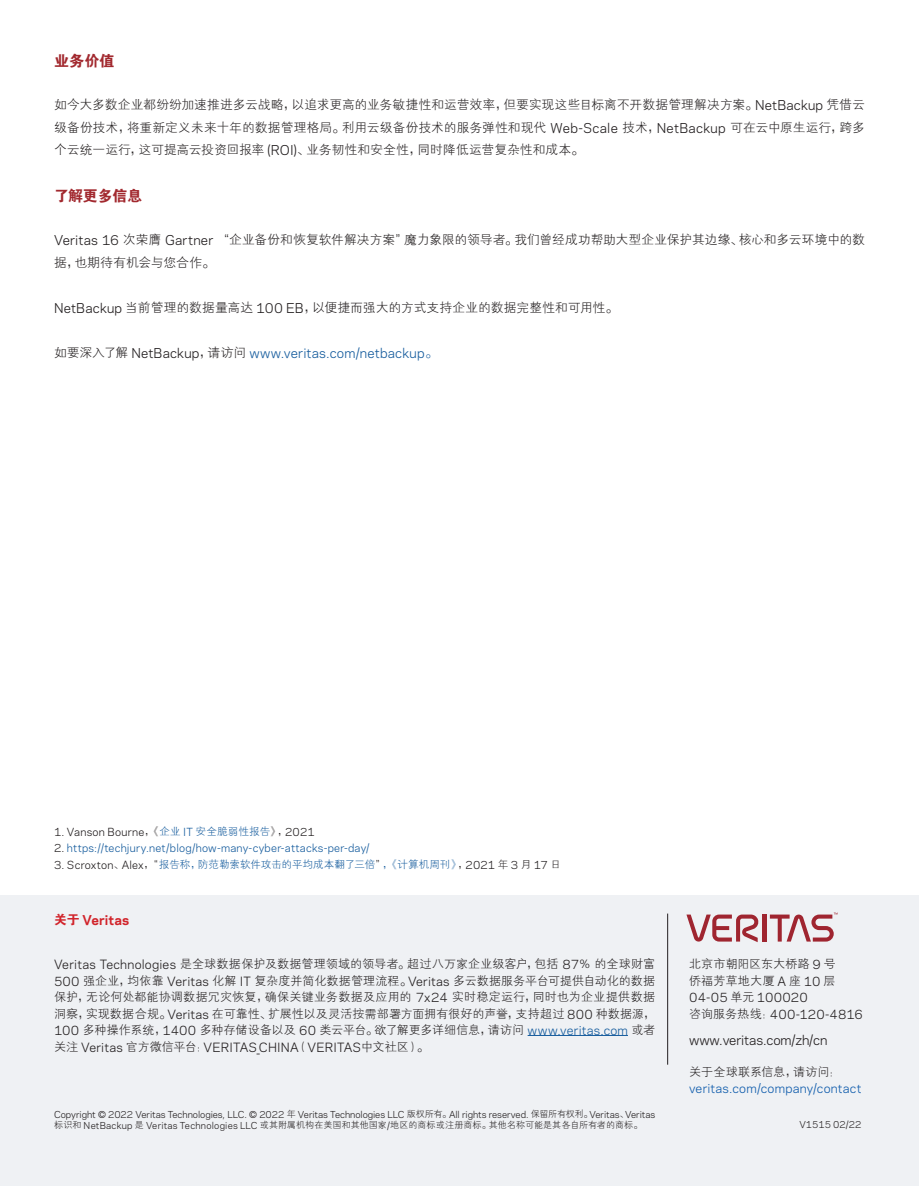
<style>
.page{position:relative;width:919px;height:1187px;background:#fff}
.page>*{position:absolute;margin:0;border:0;box-sizing:border-box;transform-origin:0 0}
.t1{font:15px "FZDHTJW GB1 0";letter-spacing:-.01em;color:#a2292f}
.t2{font:12.75px/22.5px "FZXH1 JW GB1 0";color:#231f20;text-align:justify}
.t3{font:12.75px "Polaris";letter-spacing:.015em;color:#175d9e}
.t4{font:12.75px "Polaris";letter-spacing:-.01em;color:#231f20}
.t5{font:700 12.75px "Polaris";letter-spacing:.01em;color:#d1232a}
.t6{font:12px/16.5px "FZXH1 JW GB1 0";color:#231f20;text-align:justify}
.t7{font:12px/16.5px "Polaris";letter-spacing:.01em;color:#231f20}
.t8{font:12px "Polaris";letter-spacing:.015em;color:#125ead}
.t9{font:10.5px "Polaris";letter-spacing:.02em;color:#175d9e}
.t10{font:10.5px "FZXH1 JW GB1 0";letter-spacing:.005em;color:#175d9e}
.t11{font:10.5px "Polaris";letter-spacing:.025em;color:#231f20}
.t12{font:9px "Polaris";letter-spacing:-.005em;color:#231f20}
.t13{font:9px "FZXH1 JW GB1 0";letter-spacing:.005em;color:#231f20}
.s1{font-family:"Polaris"}
.s2{font-family:"FZXH1 JW GB1 0";color:#231f20}
.s3{color:#231f20}
.s4{font-family:"FZXH1 JW GB1 0"}
.s5{font-family:"FZXH1 JW GB1 0";color:#175d9e}
.s6{color:#175d9e}
.s7{font-family:"Polaris";color:#231f20}
.s8{font-family:"FZDHTJW GB1 0";font-weight:400}
.s9{font-family:"Polaris";color:#175d9e}
</style>
<div class="page">
<div style="left:0;top:895px;width:918px;height:290px;background:#eff1f4"></div>
<hr style="left:527px;top:1035px;width:101px;height:1px;background:#175d9e">
<hr style="left:667px;top:913px;width:1px;height:151px;background:#231f20">
<hr style="left:762px;top:914px;width:4px;height:27px;background:#9f2530">
<svg style="left:686px;top:914px;width:73px;height:28px"></svg>
<svg style="left:769px;top:912px;width:68px;height:29px"></svg>
<p class="t1" style="left:54px;top:53px;width:62px">业务价值</p>
<p class="t2" style="left:54px;top:94px;width:812px">如今大多数企业都纷纷加速推进多云战略，以追求更高的业务敏捷性和运营效率，但要实现这些目标离不开数据管理解决方案。<span class="s1">NetBackup</span> 凭借云级备份技术，将重新定义未来十年的数据管理格局。利用云级备份技术的服务弹性和现代 <span class="s1">Web-Scale</span> 技术，<span class="s1">NetBackup</span> 可在云中原生运行，跨多个云统一运行，这可提高云投资回报率 <span class="s1">(ROI)</span>、业务韧性和安全性，同时降低运营复杂性和成本。</p>
<p class="t1" style="left:54px;top:188px;width:89px">了解更多信息</p>
<p class="t2" style="left:54px;top:229px;width:812px"><span class="s1">Veritas 16</span> 次荣膺 <span class="s1">Gartner</span> “企业备份和恢复软件解决方案”魔力象限的领导者。我们曾经成功帮助大型企业保护其边缘、核心和多云环境中的数据，也期待有机会与您合作。</p>
<p class="t2" style="left:54px;top:296px;width:565px"><span class="s1">NetBackup</span> 当前管理的数据量高达 <span class="s1">100 EB</span>，以便捷而强大的方式支持企业的数据完整性和可用性。</p>
<p class="t3" style="left:54px;top:343px;width:385px"><span class="s2">如要深入了解</span> <span class="s3">NetBackup</span><span class="s2">，请访问</span> www.veritas.com/netbackup <span class="s4">。</span></p>
<p class="t11" style="left:54px;top:823px;width:262px">1. Vanson Bourne<span class="s4">，《</span><span class="s5">企业</span> <span class="s6">IT</span> <span class="s5">安全脆弱性报告</span><span class="s4">》，</span>2021</p>
<p class="t9" style="left:54px;top:840px;width:317px"><span class="s3">2.</span> https://techjury.net/blog/how-many-cyber-attacks-per-day/</p>
<p class="t10" style="left:54px;top:858px;width:508px"><span class="s7">3. Scroxton</span><span class="s3">、</span><span class="s7">Alex</span><span class="s3">，“</span>报告称，防范勒索软件攻击的平均成本翻了三倍<span class="s3">”</span>，《计算机周刊》<span class="s3">，</span><span class="s7">2021</span> <span class="s3">年</span> <span class="s7">3</span> <span class="s3">月</span> <span class="s7">17</span> <span class="s3">日</span></p>
<p class="t5" style="left:54px;top:910px;width:77px"><span class="s8">关于</span> Veritas</p>
<p class="t6" style="left:54px;top:956px;width:602px"><span class="s1">Veritas Technologies</span> 是全球数据保护及数据管理领域的领导者。超过八万家企业级客户，包括 <span class="s1">87</span>％的全球财富<span class="s1">500</span> 强企业，均依靠 <span class="s1">Veritas</span> 化解 <span class="s1">IT</span> 复杂度并简化数据管理流程。<span class="s1">Veritas</span> 多云数据服务平台可提供自动化的数据保护，无论何处都能协调数据冗灾恢复，确保关键业务数据及应用的 <span class="s1">7x24</span> 实时稳定运行，同时也为企业提供数据洞察，实现数据合规。<span class="s1">Veritas</span> 在可靠性、扩展性以及灵活按需部署方面拥有很好的声誉，支持超过 <span class="s1">800</span> 种数据源，<span class="s1">100</span> 多种操作系统，<span class="s1">1400</span> 多种存储设备以及 <span class="s1">60</span> 类云平台。欲了解更多详细信息，请访问 <span class="s9">www.veritas.com</span> 或者</p>
<p class="t7" style="left:54px;top:1038px;width:376px"><span class="s4">关注</span> Veritas <span class="s4">官方微信平台：</span>VERITAS_CHINA<span class="s4">（</span>VERITAS<span class="s4">中文社区）。</span></p>
<p class="t12" style="left:54px;top:1107px;width:602px">Copyright © 2022 Veritas Technologies, LLC. © 2022 <span class="s4">年</span> Veritas Technologies LLC <span class="s4">版权所有。</span>All rights reserved. <span class="s4">保留所有权利。</span>Veritas<span class="s4">、</span>Veritas</p>
<p class="t13" style="left:54px;top:1120px;width:590px">标识和 <span class="s1">NetBackup</span> 是 <span class="s1">Veritas Technologies LLC</span> 或其附属机构在美国和其他国家<span class="s1">/</span>地区的商标或注册商标。其他名称可能是其各自所有者的商标。</p>
<p class="t6" style="left:689px;top:956px;width:148px">北京市朝阳区东大桥路 <span class="s1">9</span> 号侨福芳草地大厦 <span class="s1">A</span> 座 <span class="s1">10</span> 层</p>
<p class="t7" style="left:689px;top:988px;width:175px">04-05 <span class="s4">单元</span> 100020<br><span class="s4">咨询服务热线：</span>400-120-4816</p>
<p class="t4" style="left:689px;top:1030px;width:140px">www.veritas.com/zh/cn</p>
<p class="t6" style="left:689px;top:1063px;width:153px">关于全球联系信息，请访问：</p>
<p class="t8" style="left:689px;top:1079px;width:174px">veritas.com/company/contact</p>
<p class="t12" style="left:799px;top:1117px;width:63px">V1515 02/22</p>
</div>
